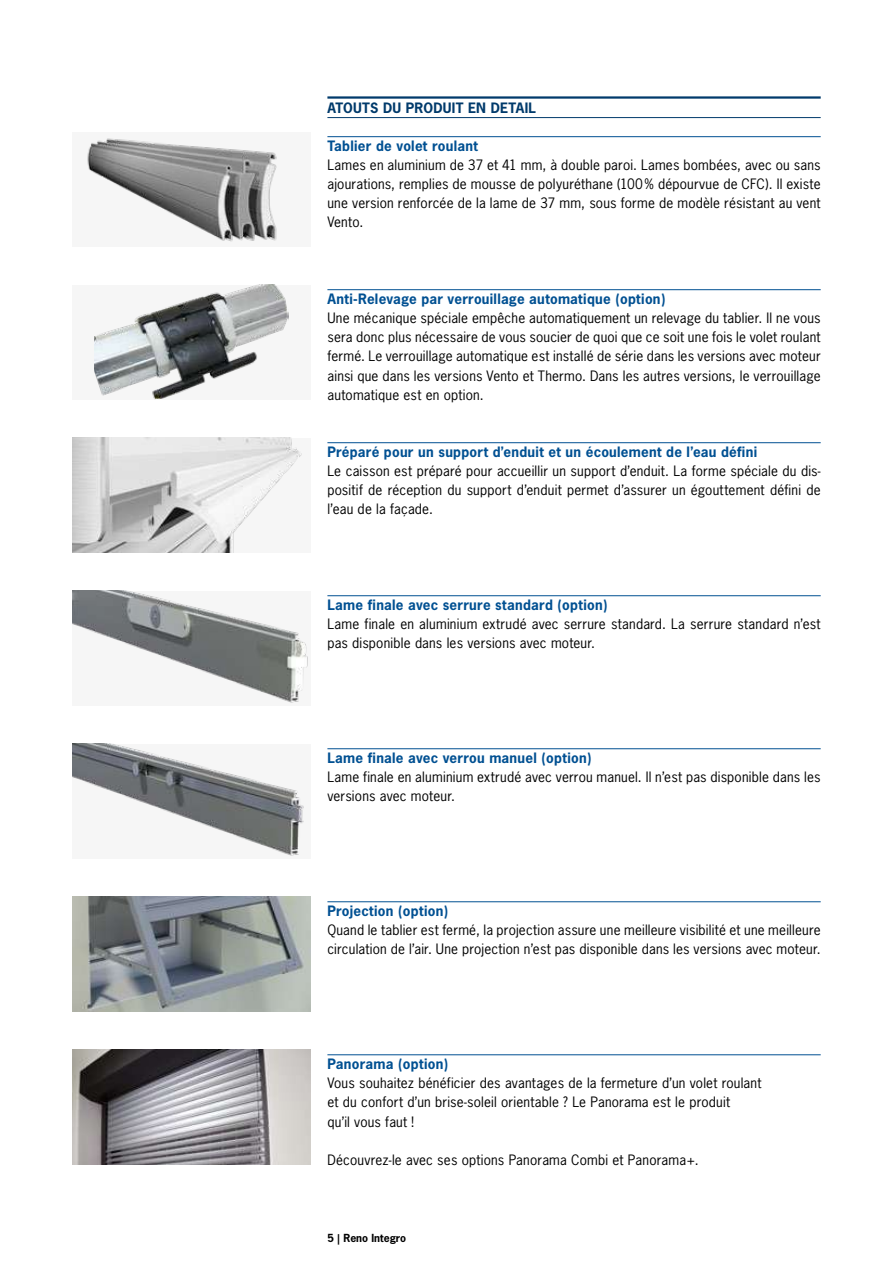
<style>
.page{position:relative;width:893px;height:1263px;background:#fff}
.page>*{position:absolute;margin:0;border:0;box-sizing:border-box;transform-origin:0 0}
.t1{font:13.5px/19.2px "News Gothic";letter-spacing:.015em;color:#000}
.t2{font:700 13.5px "News Gothic";letter-spacing:.02em;color:#005092}
.t3{font:700 13.5px "News Gothic";letter-spacing:.015em;color:#003a6b}
.t4{font:700 10.5px "News Gothic";color:#000}
</style>
<div class="page">
<div style="left:72px;top:285px;width:238px;height:115px;background:#f6f6f6"></div>
<img style="left:94px;top:285px;width:194px;height:115px">
<div style="left:72px;top:132px;width:238px;height:115px;background:#f6f6f6"></div>
<img style="left:87px;top:138px;width:190px;height:104px">
<img style="left:72px;top:438px;width:230px;height:115px">
<img style="left:72px;top:591px;width:236px;height:112px">
<img style="left:72px;top:744px;width:232px;height:112px">
<img style="left:72px;top:897px;width:238px;height:115px">
<img style="left:72px;top:1050px;width:238px;height:115px">
<hr style="left:327px;top:96px;width:494px;height:3px;background:#003a6b">
<hr style="left:327px;top:117px;width:494px;height:1px;background:#003a6b">
<hr style="left:327px;top:136px;width:494px;height:1px;background:#005092">
<hr style="left:327px;top:289px;width:494px;height:1px;background:#005092">
<hr style="left:327px;top:442px;width:494px;height:1px;background:#005092">
<hr style="left:327px;top:595px;width:494px;height:1px;background:#005092">
<hr style="left:327px;top:748px;width:494px;height:1px;background:#005092">
<hr style="left:327px;top:901px;width:494px;height:1px;background:#005092">
<hr style="left:327px;top:1054px;width:494px;height:1px;background:#005092">
<p class="t3" style="left:327px;top:99px;width:210px">ATOUTS DU PRODUIT EN DETAIL</p>
<p class="t2" style="left:327px;top:137px;width:152px">Tablier de volet roulant</p>
<p class="t1" style="left:327px;top:155px;width:495px;text-align:justify">Lames en aluminium de 37 et 41 mm, à double paroi. Lames bombées, avec ou sans ajourations, remplies de mousse de polyuréthane (100% dépourvue de CFC). Il existe une version renforcée de la lame de 37 mm, sous forme de modèle résistant au vent Vento.</p>
<p class="t2" style="left:327px;top:290px;width:340px">Anti-Relevage par verrouillage automatique (option)</p>
<p class="t1" style="left:327px;top:308px;width:495px;text-align:justify">Une mécanique spéciale empêche automatiquement un relevage du tablier. Il ne vous sera donc plus nécessaire de vous soucier de quoi que ce soit une fois le volet roulant fermé. Le verrouillage automatique est installé de série dans les versions avec moteur ainsi que dans les versions Vento et Thermo. Dans les autres versions, le verrouillage automatique est en option.</p>
<p class="t2" style="left:327px;top:443px;width:431px">Préparé pour un support d’enduit et un écoulement de l’eau défini</p>
<p class="t1" style="left:327px;top:461px;width:495px;text-align:justify">Le caisson est préparé pour accueillir un support d’enduit. La forme spéciale du dis&shy;positif de réception du support d’enduit permet d’assurer un égouttement défini de l’eau de la façade.</p>
<p class="t2" style="left:327px;top:596px;width:282px">Lame finale avec serrure standard (option)</p>
<p class="t1" style="left:327px;top:614px;width:495px">Lame finale en aluminium extrudé avec serrure standard. La serrure standard n’est pas disponible dans les versions avec moteur.</p>
<p class="t2" style="left:327px;top:749px;width:266px">Lame finale avec verrou manuel (option)</p>
<p class="t1" style="left:327px;top:767px;width:495px">Lame finale en aluminium extrudé avec verrou manuel. Il n’est pas disponible dans les versions avec moteur.</p>
<p class="t2" style="left:327px;top:902px;width:122px">Projection (option)</p>
<p class="t1" style="left:327px;top:920px;width:495px">Quand le tablier est fermé, la projection assure une meilleure visibilité et une meilleure circulation de l’air. Une projection n’est pas disponible dans les versions avec moteur.</p>
<p class="t2" style="left:327px;top:1055px;width:122px">Panorama (option)</p>
<p class="t1" style="left:327px;top:1073px;width:436px">Vous souhaitez bénéficier des avantages de la fermeture d’un volet roulant et du confort d’un brise-soleil orientable ? Le Panorama est le produit<br>qu’il vous faut !</p>
<p class="t1" style="left:327px;top:1150px;width:373px">Découvrez-le avec ses options Panorama Combi et Panorama+.</p>
<p class="t4" style="left:327px;top:1231px;width:80px">5 | Reno Integro</p>
</div>
